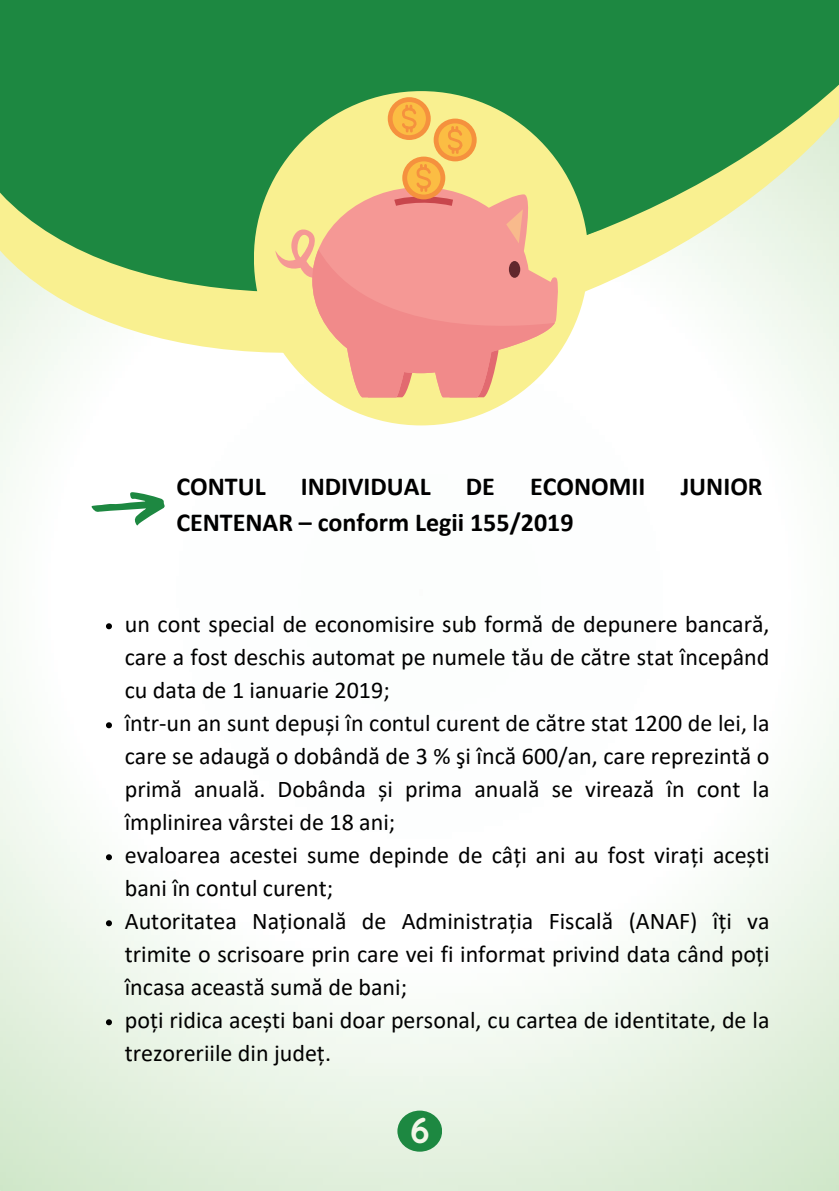
<style>
.page{position:relative;width:839px;height:1191px;background:#fff}
.page>*{position:absolute;margin:0;border:0;box-sizing:border-box;transform-origin:0 0}
.t1{font:700 36px "Quicksand";color:#f3f6e8}
.t2{font:700 26px "Calibri";color:#000}
.t3{font:24px/33px "Calibri";color:#000}
</style>
<div class="page">
<img style="left:0;top:401px;width:838px;height:790px">
<svg style="left:0;top:340px;width:838px;height:61px"></svg>
<svg style="left:0;top:0;width:838px;height:340px;background:#5ea869"></svg>
<svg style="left:106px;top:623px;width:6px;height:6px"></svg>
<svg style="left:106px;top:722px;width:6px;height:6px"></svg>
<svg style="left:106px;top:854px;width:6px;height:6px"></svg>
<svg style="left:106px;top:920px;width:6px;height:6px"></svg>
<svg style="left:106px;top:1019px;width:6px;height:6px"></svg>
<div style="left:254px;top:91px;width:334px;height:334px;background:#f9f090;border-radius:50%"></div>
<svg style="left:555px;top:277px;width:5px;height:120px"></svg>
<div style="left:388px;top:97px;width:42px;height:43px;background:#f5913e;border-radius:50%"></div>
<div style="left:392px;top:102px;width:34px;height:33px;background:#fbbd43;border-radius:50%"></div>
<svg style="left:275px;top:106px;width:280px;height:292px"></svg>
<svg style="left:91px;top:492px;width:73px;height:34px"></svg>
<div style="left:397px;top:1111px;width:45px;height:41px;background:#1d8841;border-radius:50%"></div>
<p class="t2" style="left:176px;top:468px;width:91px">CONTUL</p>
<p class="t2" style="left:301px;top:468px;width:131px">INDIVIDUAL</p>
<p class="t2" style="left:466px;top:468px;width:31px">DE</p>
<p class="t2" style="left:530px;top:468px;width:117px">ECONOMII</p>
<p class="t2" style="left:680px;top:468px;width:83px">JUNIOR</p>
<p class="t2" style="left:176px;top:504px;width:398px">CENTENAR – conform Legii 155/2019</p>
<p class="t3" style="left:125px;top:607px;width:646px">un cont special de economisire sub formă de depunere bancară, care a fost deschis automat pe numele tău de către stat începând cu data de 1 ianuarie 2019;<br>într-un an sunt depuși în contul curent de către stat 1200 de lei, la care se adaugă o dobândă de 3 % şi încă 600/an, care reprezintă o primă anuală. Dobânda și prima anuală se virează în cont la împlinirea vârstei de 18 ani;<br>evaloarea acestei sume depinde de câți ani au fost virați acești bani în contul curent;<br>Autoritatea Națională de Administrația Fiscală (ANAF) îți va trimite o scrisoare prin care vei fi informat privind data când poți încasa această sumă de bani;<br>poți ridica acești bani doar personal, cu cartea de identitate, de la trezoreriile din județ.</p>
<h1 class="t1" style="left:410px;top:1103px;width:21px">6</h1>
</div>
